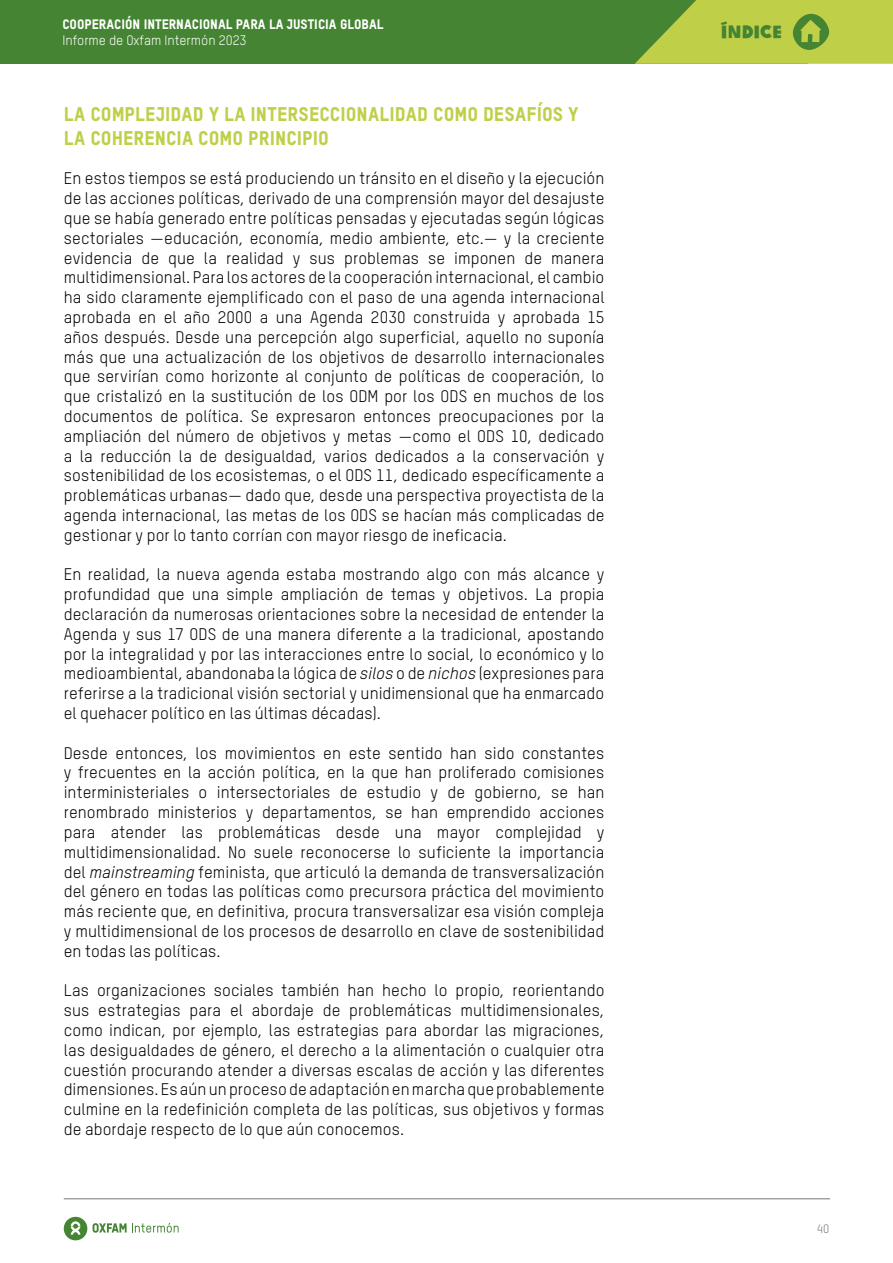
<style>
.page{position:relative;width:893px;height:1263px;background:#fff}
.page>*{position:absolute;margin:0;border:0;box-sizing:border-box;transform-origin:0 0}
.t1{font:19.5px/23.4px "Oxfam TSTARPRO Headline";letter-spacing:.005em;color:#c0cf48}
.t2{font:17.7px "Oxfam Global Headline";color:#458432}
.t3{font:16.5px/19.8px "Oxfam TSTARPRO";letter-spacing:.005em;color:#000;text-align:justify}
.t4{font:13.5px "Oxfam TSTARPRO Headline";color:#fff}
.t5{font:13.5px "Oxfam TSTARPRO";color:#fff}
.t6{font:12px "Oxfam TSTARPRO";color:#777776}
.s1{font-style:italic}
</style>
<div class="page">
<hr style="left:64px;top:1198px;width:766px;height:1px;background:#777776">
<svg style="left:64px;top:1217px;width:23px;height:23px"></svg>
<svg style="left:93px;top:1223px;width:86px;height:10px"></svg>
<div style="left:0;top:0;width:808px;height:64px;background:#458432"></div>
<svg style="left:635px;top:0;width:258px;height:64px;background:#abc244"></svg>
<p class="t4" style="left:62px;top:16px;width:323px">COOPERACIÓN INTERNACIONAL PARA LA JUSTICIA GLOBAL</p>
<p class="t5" style="left:62px;top:32px;width:186px">Informe de Oxfam Intermón 2023</p>
<p class="t1" style="left:64px;top:102px;width:516px">LA COMPLEJIDAD Y LA INTERSECCIONALIDAD COMO DESAFÍOS Y<br>LA COHERENCIA COMO PRINCIPIO</p>
<p class="t3" style="left:64px;top:169px;width:542px">En estos tiempos se está produciendo un tránsito en el diseño y la ejecución de las acciones políticas, derivado de una comprensión mayor del desajuste que se había generado entre políticas pensadas y ejecutadas según lógicas sectoriales —educación, economía, medio ambiente, etc.— y la creciente evidencia de que la realidad y sus problemas se imponen de manera multidimensional. Para los actores de la cooperación internacional, el cambio ha sido claramente ejemplificado con el paso de una agenda internacional aprobada en el año 2000 a una Agenda 2030 construida y aprobada 15 años después. Desde una percepción algo superficial, aquello no suponía más que una actualización de los objetivos de desarrollo internacionales que servirían como horizonte al conjunto de políticas de cooperación, lo que cristalizó en la sustitución de los ODM por los ODS en muchos de los documentos de política. Se expresaron entonces preocupaciones por la ampliación del número de objetivos y metas —como el ODS 10, dedicado a la reducción la de desigualdad, varios dedicados a la conservación y sostenibilidad de los ecosistemas, o el ODS 11, dedicado específicamente a problemáticas urbanas— dado que, desde una perspectiva proyectista de la agenda internacional, las metas de los ODS se hacían más complicadas de gestionar y por lo tanto corrían con mayor riesgo de ineficacia.</p>
<p class="t3" style="left:64px;top:565px;width:542px">En realidad, la nueva agenda estaba mostrando algo con más alcance y profundidad que una simple ampliación de temas y objetivos. La propia declaración da numerosas orientaciones sobre la necesidad de entender la Agenda y sus 17 ODS de una manera diferente a la tradicional, apostando por la integralidad y por las interacciones entre lo social, lo económico y lo medioambiental, abandonaba la lógica de <span class="s1">silos</span> o de <span class="s1">nichos</span> (expresiones para referirse a la tradicional visión sectorial y unidimensional que ha enmarcado el quehacer político en las últimas décadas).</p>
<p class="t3" style="left:64px;top:743px;width:542px">Desde entonces, los movimientos en este sentido han sido constantes y frecuentes en la acción política, en la que han proliferado comisiones interministeriales o intersectoriales de estudio y de gobierno, se han renombrado ministerios y departamentos, se han emprendido acciones para atender las problemáticas desde una mayor complejidad y multidimensionalidad. No suele reconocerse lo suficiente la importancia del <span class="s1">mainstreaming</span> feminista, que articuló la demanda de transversalización del género en todas las políticas como precursora práctica del movimiento más reciente que, en definitiva, procura transversalizar esa visión compleja y multidimensional de los procesos de desarrollo en clave de sostenibilidad en todas las políticas.</p>
<p class="t3" style="left:64px;top:980px;width:542px">Las organizaciones sociales también han hecho lo propio, reorientando sus estrategias para el abordaje de problemáticas multidimensionales, como indican, por ejemplo, las estrategias para abordar las migraciones, las desigualdades de género, el derecho a la alimentación o cualquier otra cuestión procurando atender a diversas escalas de acción y las diferentes dimensiones. Es aún un proceso de adaptación en marcha que probablemente culmine en la redefinición completa de las políticas, sus objetivos y formas de abordaje respecto de lo que aún conocemos.</p>
<p class="t2" style="left:721px;top:17px;width:63px">ÍNDICE</p>
<p class="t6" style="left:817px;top:1221px;width:14px">40</p>
</div>
